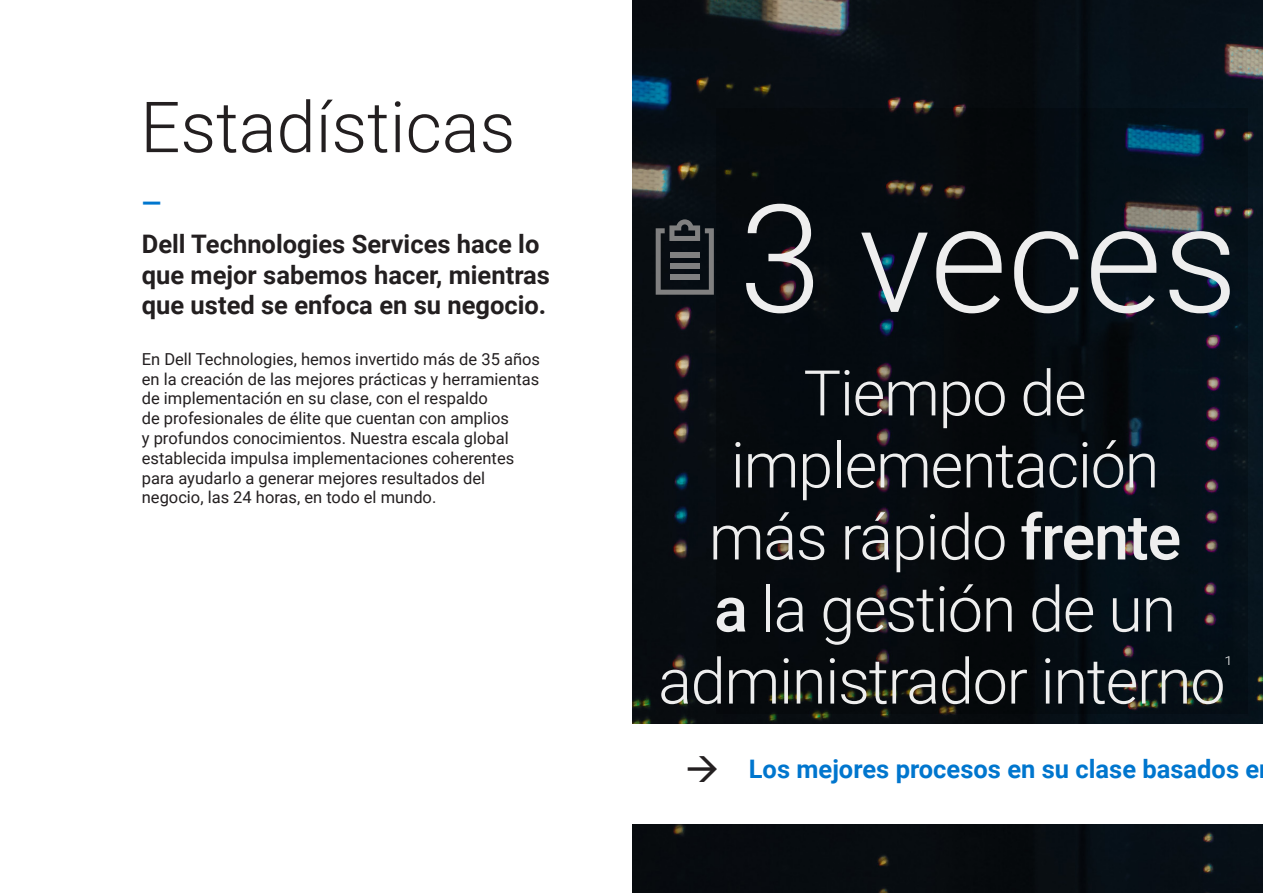
<style>
.page{position:relative;width:1263px;height:893px;background:#fff}
.page>*{position:absolute;margin:0;border:0;box-sizing:border-box;transform-origin:0 0}
.t1{font:300 150px "Roboto";color:#eee}
.t2{font:300 70.5px "Roboto";color:#231f20}
.t3{font:300 63px/72px "Roboto";letter-spacing:-.02em;color:#eee;text-align:center}
.t4{font:700 25.5px/30.6px "Roboto";color:#231f20}
.t5{font:700 25.5px "Roboto";color:#0076ce}
.t6{font:16.5px/19.8px "Roboto";color:#231f20}
.t7{font:300 15.75px "Roboto";color:#eee}
.s1{font-weight:500}
</style>
<div class="page">
<img style="left:632px;top:0;width:631px;height:892px">
<div style="left:468px;top:724px;width:795px;height:99px;background:#fff"></div>
<div style="left:717px;top:108px;width:531px;height:605px;background:#050b10"></div>
<svg style="left:656px;top:219px;width:58px;height:76px;background:#3a3d40"></svg>
<p class="t2" style="left:140px;top:78px;width:376px">Estadísticas</p>
<p class="t5" style="left:142px;top:185px;width:21px">—</p>
<p class="t4" style="left:142px;top:228px;width:410px">Dell Technologies Services hace lo que mejor sabemos hacer, mientras que usted se enfoca en su negocio.</p>
<p class="t6" style="left:142px;top:348px;width:400px">En Dell Technologies, hemos invertido más de 35 años en la creación de las mejores prácticas y herramientas de implementación en su clase, con el respaldo<br>de profesionales de élite que cuentan con amplios<br>y profundos conocimientos. Nuestra escala global establecida impulsa implementaciones coherentes para ayudarlo a generar mejores resultados del negocio, las 24 horas, en todo el mundo.</p>
<p class="t1" style="left:739px;top:153px;width:501px">3 veces</p>
<p class="t3" style="left:658px;top:354px;width:569px">Tiempo de implementación<br>más rápido <span class="s1">frente<br>a</span> la gestión de un administrador interno</p>
<p class="t7" style="left:1224px;top:648px;width:9px">1</p>
<p class="t5" style="left:749px;top:751px;width:512px">Los mejores procesos en su clase basados e</p>
</div>
